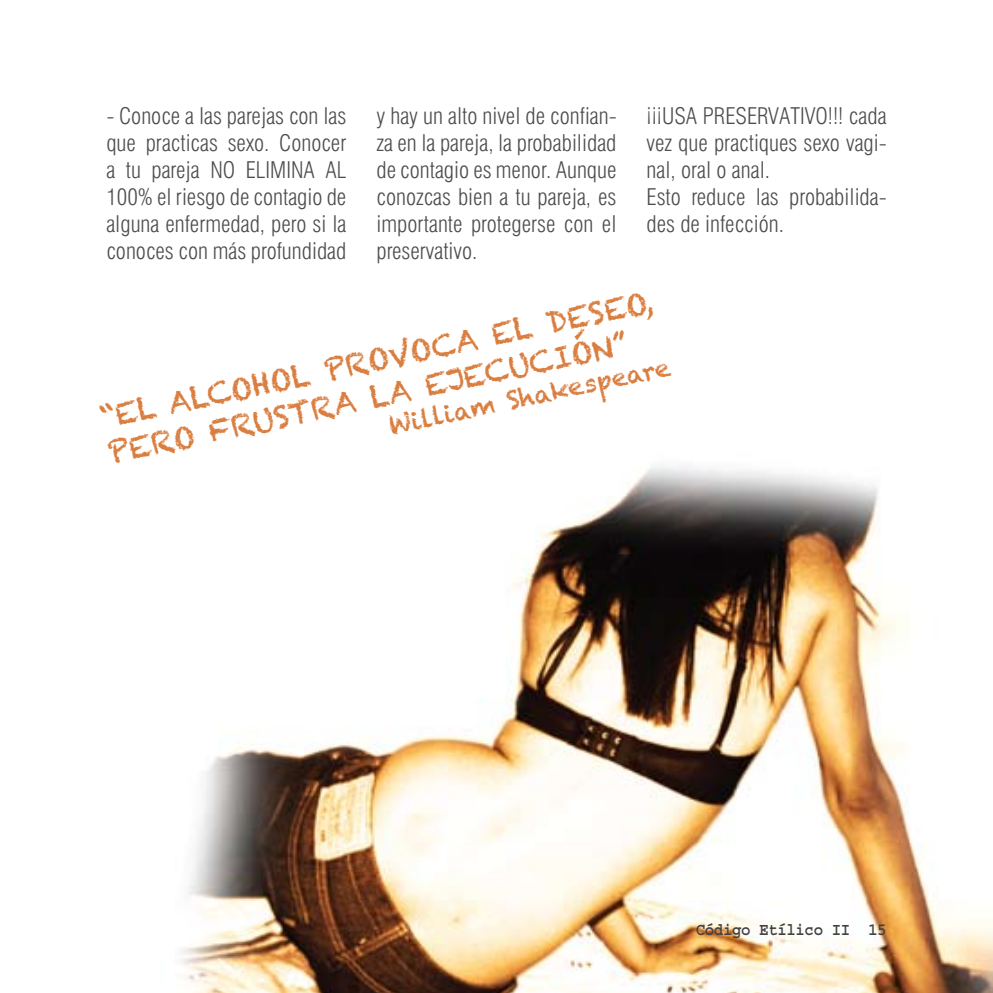
<style>
.page{position:relative;width:993px;height:993px;background:#fff}
.page>*{position:absolute;margin:0;border:0;box-sizing:border-box;transform-origin:0 0}
.t1{font:30px/36px "Chalkduster";color:#da7e40}
.t2{font:25px "Chalkduster";color:#da7e40}
.t3{font:300 condensed 22.5px/27px "Swiss 721 BT";color:#4d4d4f;text-align:justify}
.t4{font:700 17.5px "Courier";letter-spacing:-.025em;color:#414142;scale:.9 1}
</style>
<div class="page">
<img style="left:181px;top:465px;width:811px;height:527px">
<p class="t3" style="left:106px;top:102px;width:241px">- Conoce a las parejas con las que practicas sexo. Conocer a tu pareja NO ELIMINA AL 100% el riesgo de contagio de alguna enfermedad, pero si la conoces con más profundidad</p>
<p class="t3" style="left:376px;top:102px;width:241px">y hay un alto nivel de confian&shy;za en la pareja, la probabilidad de contagio es menor. Aunque conozcas bien a tu pareja, es importante protegerse con el preservativo.</p>
<p class="t3" style="left:646px;top:102px;width:241px;text-align:left">¡¡¡USA PRESERVATIVO!!! cada vez que practiques sexo vagi&shy;nal, oral o anal.<br>Esto reduce las probabilida&shy;des de infección.</p>
<h1 class="t1" style="left:97px;top:400px;width:565px;rotate:-12deg">“EL ALCOHOL PROVOCA EL DESEO,<br>PERO FRUSTRA LA EJECUCIÓN”</h1>
<p class="t2" style="left:386px;top:411px;width:288px;rotate:-12deg">William Shakespeare</p>
<p class="t4" style="left:695px;top:920px;width:213px">Código Etílico II 15</p>
</div>
